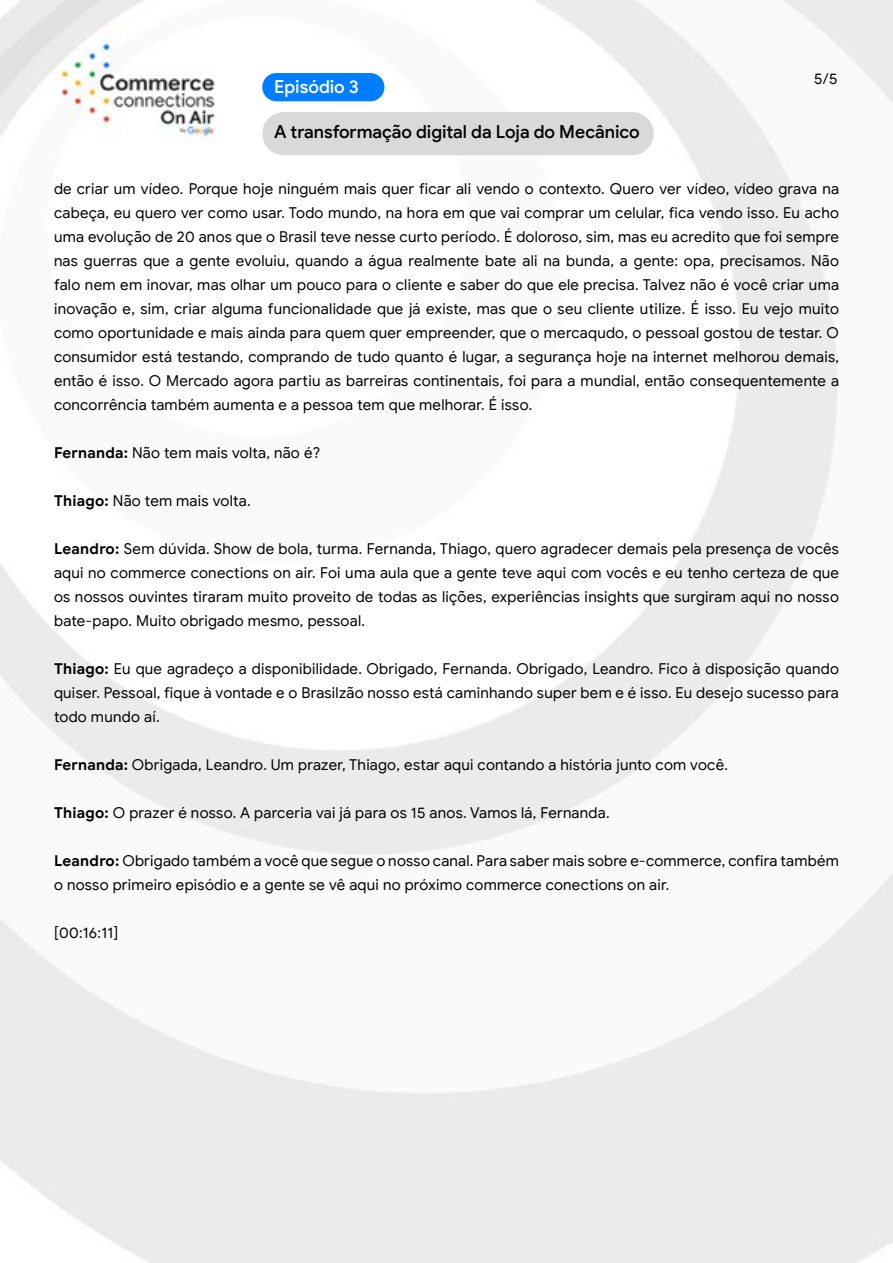
<style>
.page{position:relative;width:893px;height:1263px;background:#fff}
.page>*{position:absolute;margin:0;border:0;box-sizing:border-box;transform-origin:0 0}
.t1{font:500 18px "Google Sans Display";letter-spacing:-.005em;color:#000}
.t2{font:500 18px "Google Sans Display";color:#fff}
.t3{font:15px/24px "Google Sans";letter-spacing:.02em;color:#000;text-align:justify}
.t4{font:15px "Google Sans Display";color:#000}
.s1{font-weight:700}
</style>
<div class="page">
<img style="left:0;top:0;width:893px;height:1263px">
<div style="left:262px;top:73px;width:122px;height:28px;background:#007dff;border-radius:14px"></div>
<div style="left:262px;top:112px;width:392px;height:43px;background:#d9d9d9;border-radius:22px"></div>
<p class="t2" style="left:274px;top:76px;width:86px">Episódio 3</p>
<p class="t1" style="left:274px;top:121px;width:367px">A transformação digital da Loja do Mecânico</p>
<p class="t4" style="left:814px;top:70px;width:25px">5/5</p>
<p class="t3" style="left:54px;top:177px;width:787px">de criar um vídeo. Porque hoje ninguém mais quer ficar ali vendo o contexto. Quero ver vídeo, vídeo grava na cabeça, eu quero ver como usar. Todo mundo, na hora em que vai comprar um celular, fica vendo isso. Eu acho uma evolução de 20 anos que o Brasil teve nesse curto período. É doloroso, sim, mas eu acredito que foi sempre nas guerras que a gente evoluiu, quando a água realmente bate ali na bunda, a gente: opa, precisamos. Não falo nem em inovar, mas olhar um pouco para o cliente e saber do que ele precisa. Talvez não é você criar uma inovação e, sim, criar alguma funcionalidade que já existe, mas que o seu cliente utilize. É isso. Eu vejo muito como oportunidade e mais ainda para quem quer empreender, que o mercaqudo, o pessoal gostou de testar. O consumidor está testando, comprando de tudo quanto é lugar, a segurança hoje na internet melhorou demais, então é isso. O Mercado agora partiu as barreiras continentais, foi para a mundial, então consequentemente a concorrência também aumenta e a pessoa tem que melhorar. É isso.</p>
<p class="t3" style="left:54px;top:441px;width:268px"><span class="s1">Fernanda:</span> Não tem mais volta, não é?</p>
<p class="t3" style="left:54px;top:489px;width:198px"><span class="s1">Thiago:</span> Não tem mais volta.</p>
<p class="t3" style="left:54px;top:537px;width:786px"><span class="s1">Leandro:</span> Sem dúvida. Show de bola, turma. Fernanda, Thiago, quero agradecer demais pela presença de vocês aqui no commerce conections on air. Foi uma aula que a gente teve aqui com vocês e eu tenho certeza de que os nossos ouvintes tiraram muito proveito de todas as lições, experiências insights que surgiram aqui no nosso bate-papo. Muito obrigado mesmo, pessoal.</p>
<p class="t3" style="left:54px;top:657px;width:786px"><span class="s1">Thiago:</span> Eu que agradeço a disponibilidade. Obrigado, Fernanda. Obrigado, Leandro. Fico à disposição quando quiser. Pessoal, fique à vontade e o Brasilzão nosso está caminhando super bem e é isso. Eu desejo sucesso para todo mundo aí.</p>
<p class="t3" style="left:54px;top:753px;width:675px"><span class="s1">Fernanda:</span> Obrigada, Leandro. Um prazer, Thiago, estar aqui contando a história junto com você.</p>
<p class="t3" style="left:54px;top:801px;width:557px"><span class="s1">Thiago:</span> O prazer é nosso. A parceria vai já para os 15 anos. Vamos lá, Fernanda.</p>
<p class="t3" style="left:54px;top:849px;width:786px"><span class="s1">Leandro:</span> Obrigado também a você que segue o nosso canal. Para saber mais sobre e-commerce, confira também o nosso primeiro episódio e a gente se vê aqui no próximo commerce conections on air.</p>
<p class="t3" style="left:54px;top:921px;width:66px">[00:16:11]</p>
</div>
